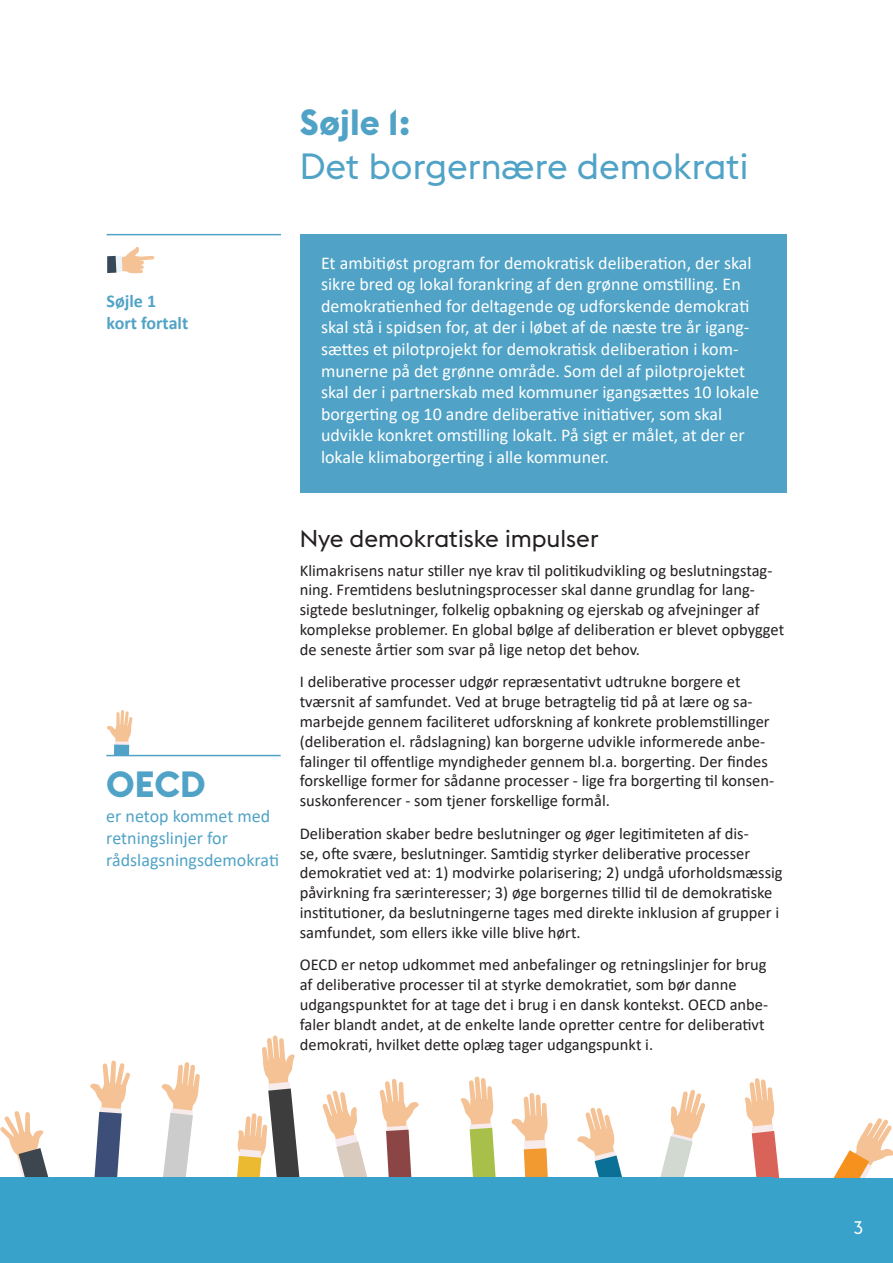
<style>
.page{position:relative;width:893px;height:1263px;background:#fff}
.page>*{position:absolute;margin:0;border:0;box-sizing:border-box;transform-origin:0 0}
.Main{font:36px/43.2px "Euclid Flex";color:#50a3c6}
.t1{font:700 36px "Euclid Flex";color:#50a3c6}
.Rubrik_2{font:24px "Euclid Flex";color:#231f20}
.Boks{font:18px/21.6px "Calibri";color:#fff}
.t2{font:18px/21.6px "Calibri";color:#50a3c6}
.t3{font:700 18px/21.6px "Calibri";color:#50a3c6}
.t4{font:18px "Euclid Flex";color:#fff}
.Brødtekst{font:16.5px/19.8px "Calibri";color:#231f20}
.s1{font-weight:700}
</style>
<div class="page">
<div style="left:300px;top:234px;width:487px;height:259px;background:#50a3c6"></div>
<svg style="left:107px;top:710px;width:25px;height:45px"></svg>
<hr style="left:106px;top:755px;width:175px;height:1px;background:#50a3c6">
<hr style="left:107px;top:234px;width:174px;height:1px;background:#50a3c6">
<svg style="left:107px;top:247px;width:47px;height:27px"></svg>
<svg style="left:0;top:1035px;width:893px;height:228px"></svg>
<div style="left:0;top:1207px;width:774px;height:56px;background:#38a2ca"></div>
<div style="left:0;top:1178px;width:878px;height:29px;background:#38a2ca"></div>
<p class="Main" style="left:300px;top:101px;width:450px"><span class="s1">Søjle 1:<br></span>Det borgernære demokrati</p>
<p class="t3" style="left:107px;top:290px;width:83px">Søjle 1 kort fortalt</p>
<p class="Boks" style="left:321px;top:251px;width:439px">Et ambitiøst program for demokratisk deliberation, der skal sikre bred og lokal forankring af den grønne omstilling. En demokratienhed for deltagende og udforskende demokrati skal stå i spidsen for, at der i løbet af de næste tre år igang&shy;sættes et pilotprojekt for demokratisk deliberation i kom&shy;munerne på det grønne område. Som del af pilotprojektet skal der i partnerskab med kommuner igangsættes 10 lokale borgerting og 10 andre deliberative initiativer, som skal udvikle konkret omstilling lokalt. På sigt er målet, at der er lokale klimaborgerting i alle kommuner.</p>
<p class="t1" style="left:106px;top:763px;width:101px">OECD</p>
<p class="t2" style="left:106px;top:805px;width:174px">er netop kommet med retningslinjer for rådslagsningsdemokrati</p>
<p class="Rubrik_2" style="left:300px;top:525px;width:300px">Nye demokratiske impulser</p>
<p class="Brødtekst" style="left:300px;top:560px;width:486px">Klimakrisens natur stiller nye krav til politikudvikling og beslutningstag&shy;ning. Fremtidens beslutningsprocesser skal danne grundlag for lang&shy;sigtede beslutninger, folkelig opbakning og ejerskab og afvejninger af komplekse problemer. En global bølge af deliberation er blevet opbygget de seneste årtier som svar på lige netop det behov.</p>
<p class="Brødtekst" style="left:300px;top:672px;width:476px">I deliberative processer udgør repræsentativt udtrukne borgere et tværsnit af samfundet. Ved at bruge betragtelig tid på at lære og sa&shy;marbejde gennem faciliteret udforskning af konkrete problemstillinger (deliberation el. rådslagning) kan borgerne udvikle informerede anbe&shy;falinger til offentlige myndigheder gennem bl.a. borgerting. Der findes forskellige former for sådanne processer - lige fra borgerting til konsen&shy;suskonferencer - som tjener forskellige formål.</p>
<p class="Brødtekst" style="left:300px;top:823px;width:484px">Deliberation skaber bedre beslutninger og øger legitimiteten af dis-<br>se, ofte svære, beslutninger. Samtidig styrker deliberative processer demokratiet ved at: 1) modvirke polarisering; 2) undgå uforholdsmæssig påvirkning fra særinteresser; 3) øge borgernes tillid til de demokratiske institutioner, da beslutningerne tages med direkte inklusion af grupper i samfundet, som ellers ikke ville blive hørt.</p>
<p class="Brødtekst" style="left:300px;top:954px;width:470px">OECD er netop udkommet med anbefalinger og retningslinjer for brug af deliberative processer til at styrke demokratiet, som bør danne udgangspunktet for at tage det i brug i en dansk kontekst. OECD anbe&shy;faler blandt andet, at de enkelte lande opretter centre for deliberativt demokrati, hvilket dette oplæg tager udgangspunkt i.</p>
<p class="t4" style="left:854px;top:1217px;width:11px">3</p>
</div>
